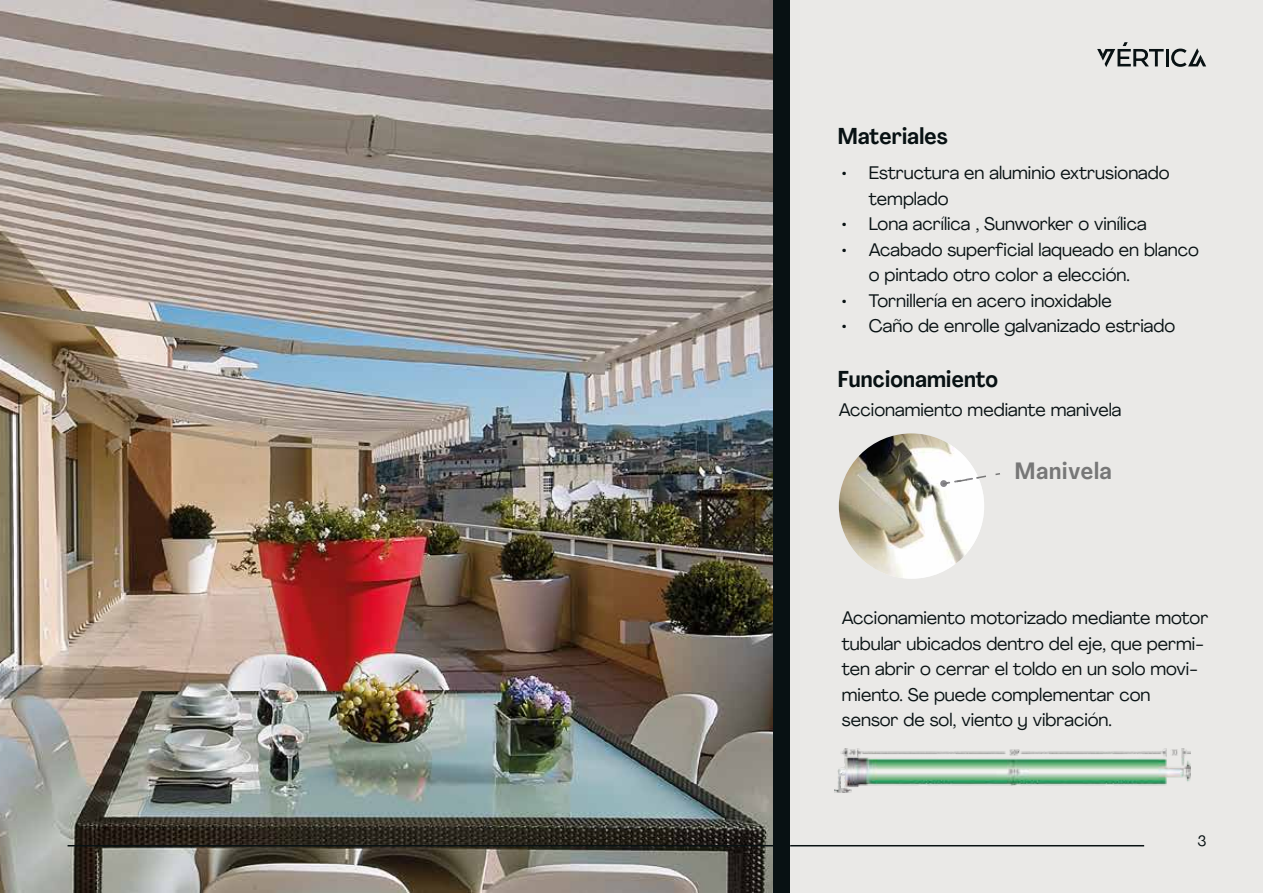
<style>
.page{position:relative;width:1263px;height:893px;background:#fff}
.page>*{position:absolute;margin:0;border:0;box-sizing:border-box;transform-origin:0 0}
.t1{font:700 23.25px "Agrandir Text";letter-spacing:.01em;color:#777}
.t2{font:700 22.65px "Agrandir Text";letter-spacing:-.02em;color:#081113}
.t3{font:18px/25.5px "Agrandir";color:#081113}
.t4{font:15px "Agrandir";color:#081113}
</style>
<div class="page">
<img style="left:0;top:1px;width:773px;height:892px">
<div style="left:773px;top:1px;width:488px;height:892px;background:#081113"></div>
<div style="left:791px;top:0;width:472px;height:893px;background:#eae9e7"></div>
<hr style="left:68px;top:845px;width:723px;height:1px;background:#081113">
<hr style="left:791px;top:845px;width:353px;height:1px;background:#081113">
<hr style="left:1165px;top:49px;width:3px;height:17px;background:#081113">
<svg style="left:1097px;top:42px;width:67px;height:25px"></svg>
<svg style="left:1171px;top:48px;width:35px;height:19px"></svg>
<svg style="left:839px;top:433px;width:161px;height:146px"></svg>
<img style="left:834px;top:748px;width:357px;height:44px">
<p class="t2" style="left:837px;top:122px;width:112px">Materiales</p>
<p class="t3" style="left:869px;top:160px;width:302px;text-indent:-27px">• Estructura en aluminio extrusionado templado</p>
<p class="t3" style="left:842px;top:211px;width:306px">• Lona acrílica , Sunworker o vinílica</p>
<p class="t3" style="left:869px;top:237px;width:331px;text-indent:-27px">• Acabado superficial laqueado en blanco o pintado otro color a elección.</p>
<p class="t3" style="left:842px;top:288px;width:271px">• Tornillería en acero inoxidable</p>
<p class="t3" style="left:842px;top:313px;width:335px">• Caño de enrolle galvanizado estriado</p>
<p class="t2" style="left:837px;top:365px;width:162px">Funcionamiento</p>
<p class="t3" style="left:839px;top:396px;width:284px">Accionamiento mediante manivela</p>
<p class="t1" style="left:1014px;top:456px;width:99px">Manivela</p>
<p class="t3" style="left:842px;top:605px;width:368px">Accionamiento motorizado mediante motor tubular ubicados dentro del eje, que permi&shy;ten abrir o cerrar el toldo en un solo movi&shy;miento. Se puede complementar con sensor de sol, viento y vibración.</p>
<p class="t4" style="left:1197px;top:831px;width:10px">3</p>
</div>
